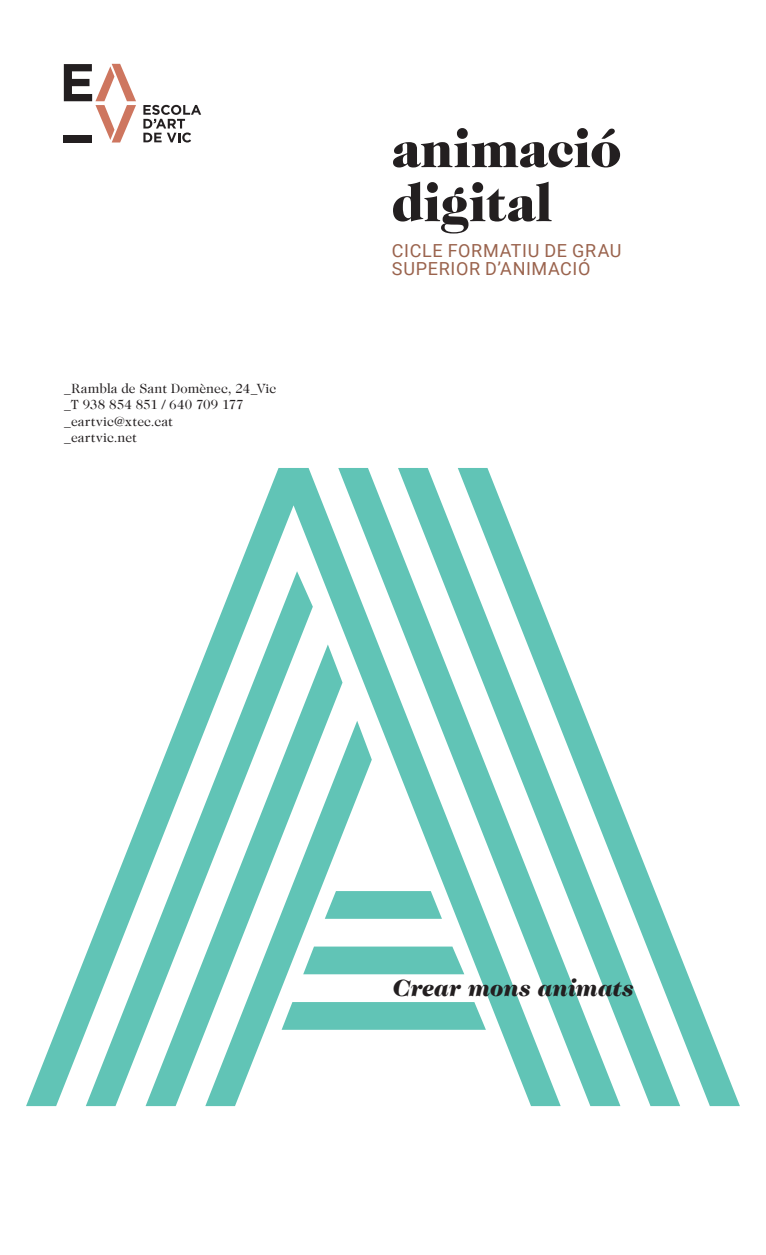
<style>
.page{position:relative;width:766px;height:1255px;background:#fff}
.page>*{position:absolute;margin:0;border:0;box-sizing:border-box;transform-origin:0 0}
.t1{font:900 54px/54px "Caslon Two Twenty Four LT";letter-spacing:-.005em;color:#231f20}
.t2{font:italic 900 24px "Caslon Two Twenty Four LT";color:#231f20}
.t3{font:18px/18px "Roboto";letter-spacing:.035em;color:#9a634d}
.t4{font:13.5px/16.5px "Caslon Two Twenty Four LT";letter-spacing:.01em;color:#231f20}
</style>
<div class="page">
<svg style="left:64px;top:64px;width:72px;height:78px"></svg>
<div style="left:64px;top:135px;width:28px;height:7px;background:#231f20"></div>
<svg style="left:143px;top:105px;width:58px;height:37px"></svg>
<svg style="left:26px;top:468px;width:713px;height:638px"></svg>
<p class="t4" style="left:64px;top:380px;width:214px">_Rambla de Sant Domènec, 24_Vic _T 938 854 851 / 640 709 177 _eartvic@xtec.cat<br>_eartvic.net</p>
<h1 class="t1" style="left:391px;top:121px;width:231px">animació digital</h1>
<h3 class="t3" style="left:391px;top:241px;width:231px">CICLE FORMATIU DE GRAU<br>SUPERIOR D’ANIMACIÓ</h3>
<h2 class="t2" style="left:391px;top:973px;width:243px">Crear mons animats</h2>
</div>
